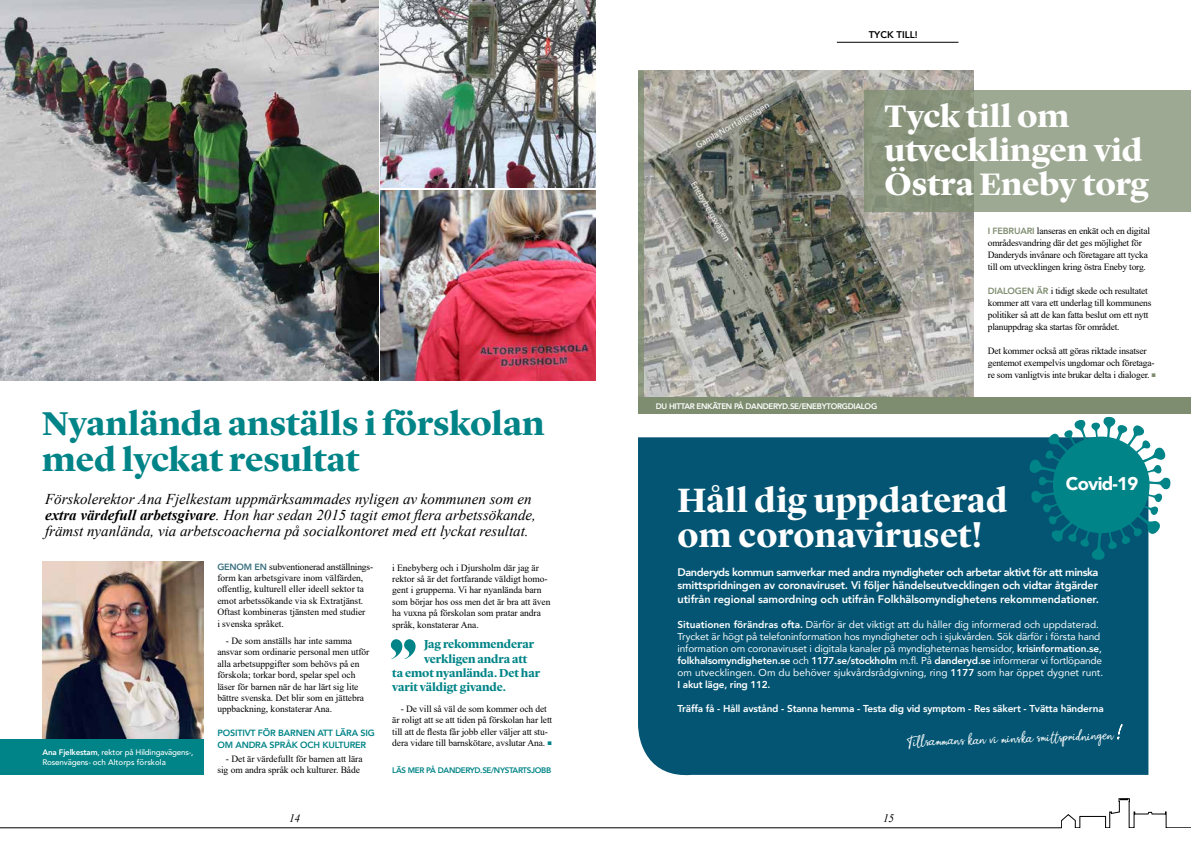
<style>
.page{position:relative;width:1191px;height:842px;background:#fff}
.page>*{position:absolute;margin:0;border:0;box-sizing:border-box;transform-origin:0 0}
.t1{font:700 35px/35px "Lyon Display";letter-spacing:.01em;color:#fff}
.t2{font:700 34.2px/36px "Lyon Display";color:#008487;scale:1.05 1}
.t3{font:700 32.3px/34.1px "Lyon Display";letter-spacing:-.005em;color:#fff;scale:1.05 1}
.t4{font:900 18.3px "Avenir";letter-spacing:-.04em;color:#fff}
.t5{font:italic 15px/16px "Times New Roman";color:#000}
.t6{font:15px "Paul Signature";color:#fff}
.t7{font:700 12px "Lyon Display";letter-spacing:-.01em;color:#008487}
.t8{font:italic 11.4px "Times New Roman";color:#000}
.t9{font:800 11px/13.2px "Avenir";letter-spacing:-.01em;color:#fff;text-align:justify}
.t10{font:10px/12px "Avenir";letter-spacing:-.01em;color:#fff}
.t11{font:800 10px "Avenir";letter-spacing:-.015em;color:#fff}
.t12{font:800 9.7px "Avenir";color:#000}
.t13{font:9.5px/11.4px "Times New Roman";letter-spacing:-.005em;color:#000}
.t14{font:800 9px/12px "Avenir";letter-spacing:-.02em;color:#008487}
.t15{font:500 8px/9.6px "Avenir";letter-spacing:-.02em;color:#fff}
.t16{font:800 8px "Avenir";letter-spacing:-.04em;color:#fff}
.t17{font:800 8px "Avenir";letter-spacing:-.04em;color:#008487}
.s1{font-weight:700}
.s2{font-family:"Avenir";font-weight:800;font-size:9px;color:#366f7e}
.s3{font-weight:800}
.s4{font-family:"Avenir";font-weight:800;font-size:9px;color:#7e8d70}
.s5{font-weight:500}
</style>
<div class="page">
<hr style="left:0;top:828px;width:1061px;height:1px;background:#000">
<svg style="left:1061px;top:798px;width:130px;height:30px"></svg>
<hr style="left:837px;top:42px;width:121px;height:1px;background:#000">
<img style="left:644px;top:71px;width:329px;height:327px">
<div style="left:638px;top:71px;width:6px;height:343px;background:#88937c"></div>
<img style="left:0;top:0;width:378px;height:381px">
<img style="left:42px;top:561px;width:161px;height:178px">
<div style="left:0;top:739px;width:203px;height:36px;background:#008487"></div>
<img style="left:381px;top:0;width:214px;height:187px">
<img style="left:381px;top:190px;width:214px;height:191px">
<svg style="left:391px;top:639px;width:24px;height:20px"></svg>
<div style="left:864px;top:91px;width:327px;height:121px;background:linear-gradient(to right,#89937c,#a5b09b)"></div>
<div style="left:638px;top:398px;width:553px;height:16px;background:#7e8d70"></div>
<div style="left:638px;top:437px;width:510px;height:339px;background:#035573"></div>
<svg style="left:1028px;top:416px;width:142px;height:144px"></svg>
<svg style="left:1117px;top:724px;width:5px;height:18px"></svg>
<p class="t12" style="left:868px;top:27px;width:51px">TYCK TILL!</p>
<h3 class="t3" style="left:884px;top:97px;width:253px">Tyck till om utvecklingen vid<br>Östra Eneby torg</h3>
<h2 class="t2" style="left:42px;top:403px;width:480px">Nyanlända anställs i förskolan med lyckat resultat</h2>
<p class="t5" style="left:45px;top:490px;width:492px">Förskolerektor Ana Fjelkestam uppmärksammades nyligen av kommunen som en <span class="s1">extra värdefull arbetsgivare</span>. Hon har sedan 2015 tagit emot flera arbetssökande, främst nyanlända, via arbetscoacherna på socialkontoret med ett lyckat resultat.</p>
<p class="t13" style="left:217px;top:560px;width:157px"><span class="s2">GENOM EN</span> subventionerad anställnings&shy;form kan arbetsgivare inom välfärden, offentlig, kulturell eller ideell sektor ta emot arbetssökande via sk Extratjänst.<br>Oftast kombineras tjänsten med studier<br>i svenska språket.</p>
<p class="t13" style="left:217px;top:635px;width:154px;text-indent:9px">- De som anställs har inte samma ansvar som ordinarie personal men utför alla arbetsuppgifter som behövs på en förskola; torkar bord, spelar spel och läser för barnen när de har lärt sig lite bättre svenska. Det blir som en jättebra uppbackning, konstaterar Ana.</p>
<p class="t14" style="left:217px;top:727px;width:159px">POSITIVT FÖR BARNEN ATT LÄRA SIG<br>OM ANDRA SPRÅK OCH KULTURER</p>
<p class="t13" style="left:217px;top:753px;width:147px;text-align:right">- Det är värdefullt för barnen att lära sig om andra språk och kulturer. Både</p>
<p class="t13" style="left:392px;top:561px;width:160px">i Enebyberg och i Djursholm där jag är rektor så är det fortfarande väldigt homo&shy;gent i grupperna. Vi har nyanlända barn som börjar hos oss men det är bra att även ha vuxna på förskolan som pratar andra språk, konstaterar Ana.</p>
<p class="t7" style="left:424px;top:635px;width:111px">Jag rekommenderar</p>
<p class="t7" style="left:424px;top:649px;width:105px">verkligen andra att</p>
<p class="t7" style="left:392px;top:664px;width:149px">ta emot nyanlända. Det har</p>
<p class="t7" style="left:392px;top:678px;width:115px">varit väldigt givande.</p>
<p class="t13" style="left:392px;top:702px;width:161px;text-indent:9px">- De vill så väl de som kommer och det är roligt att se att tiden på förskolan har lett till att de flesta får jobb eller väljer att stu&shy;dera vidare till barnskötare, avslutar Ana.</p>
<p class="t17" style="left:392px;top:764px;width:160px">LÄS MER PÅ DANDERYD.SE/NYSTARTSJOBB</p>
<p class="t15" style="left:43px;top:747px;width:152px"><span class="s3">Ana Fjelkestam</span>, rektor på Hildingavägens-,<br>Rosenvägens- och Altorps förskola</p>
<p class="t16" style="left:656px;top:400px;width:223px">DU HITTAR ENKÄTEN PÅ DANDERYD.SE/ENEBYTORGDIALOG</p>
<p class="t13" style="left:987px;top:224px;width:164px;line-height:12px"><span class="s4">I FEBRUARI</span> lanseras en enkät och en digital områdesvandring där det ges möjlighet för Danderyds invånare och företagare att tycka till om utvecklingen kring östra Eneby torg.</p>
<p class="t13" style="left:987px;top:284px;width:165px;line-height:12px"><span class="s4">DIALOGEN ÄR</span> i tidigt skede och resultatet kommer att vara ett underlag till kommunens politiker så att de kan fatta beslut om ett nytt planuppdrag ska startas för området.</p>
<p class="t13" style="left:987px;top:344px;width:168px;line-height:12px">Det kommer också att göras riktade insatser gentemot exempelvis ungdomar och företaga&shy;re som vanligtvis inte brukar delta i dialoger.</p>
<h1 class="t1" style="left:677px;top:480px;width:331px">Håll dig uppdaterad om coronaviruset!</h1>
<h3 class="t4" style="left:1066px;top:468px;width:74px">Covid-19</h3>
<p class="t9" style="left:677px;top:566px;width:423px">Danderyds kommun samverkar med andra myndigheter och arbetar aktivt för att minska smittspridningen av coronaviruset. Vi följer händelseutvecklingen och vidtar åtgärder utifrån regional samordning och utifrån Folkhälsomyndighetens rekommendationer.</p>
<p class="t10" style="left:677px;top:618px;width:427px"><span class="s3">Situationen förändras ofta.</span> Därför är det viktigt att du håller dig informerad och uppdaterad.<br>Trycket är högt på telefoninformation hos myndigheter och i sjukvården. Sök därför i första hand information om coronaviruset i digitala kanaler på myndigheternas hemsidor, <span class="s3">krisinformation.se</span><span class="s5">, </span><span class="s3">folkhalsomyndigheten.se</span> och <span class="s3">1177.se/stockholm</span> m.fl. På <span class="s3">danderyd.se</span> informerar vi fortlöpande om utvecklingen. Om du behöver sjukvårdsrådgivning, ring <span class="s3">1177</span> som har öppet dygnet runt.<br><span class="s3">I akut läge, ring 112.</span></p>
<p class="t11" style="left:677px;top:700px;width:428px">Träffa få - Håll avstånd - Stanna hemma - Testa dig vid symptom - Res säkert - Tvätta händerna</p>
<h3 class="t6" style="left:905px;top:732px;width:209px;rotate:-2deg">Tillsammans kan vi minska smittspridningen</h3>
<p class="t8" style="left:289px;top:811px;width:12px">14</p>
<p class="t8" style="left:883px;top:811px;width:12px">15</p>
</div>
